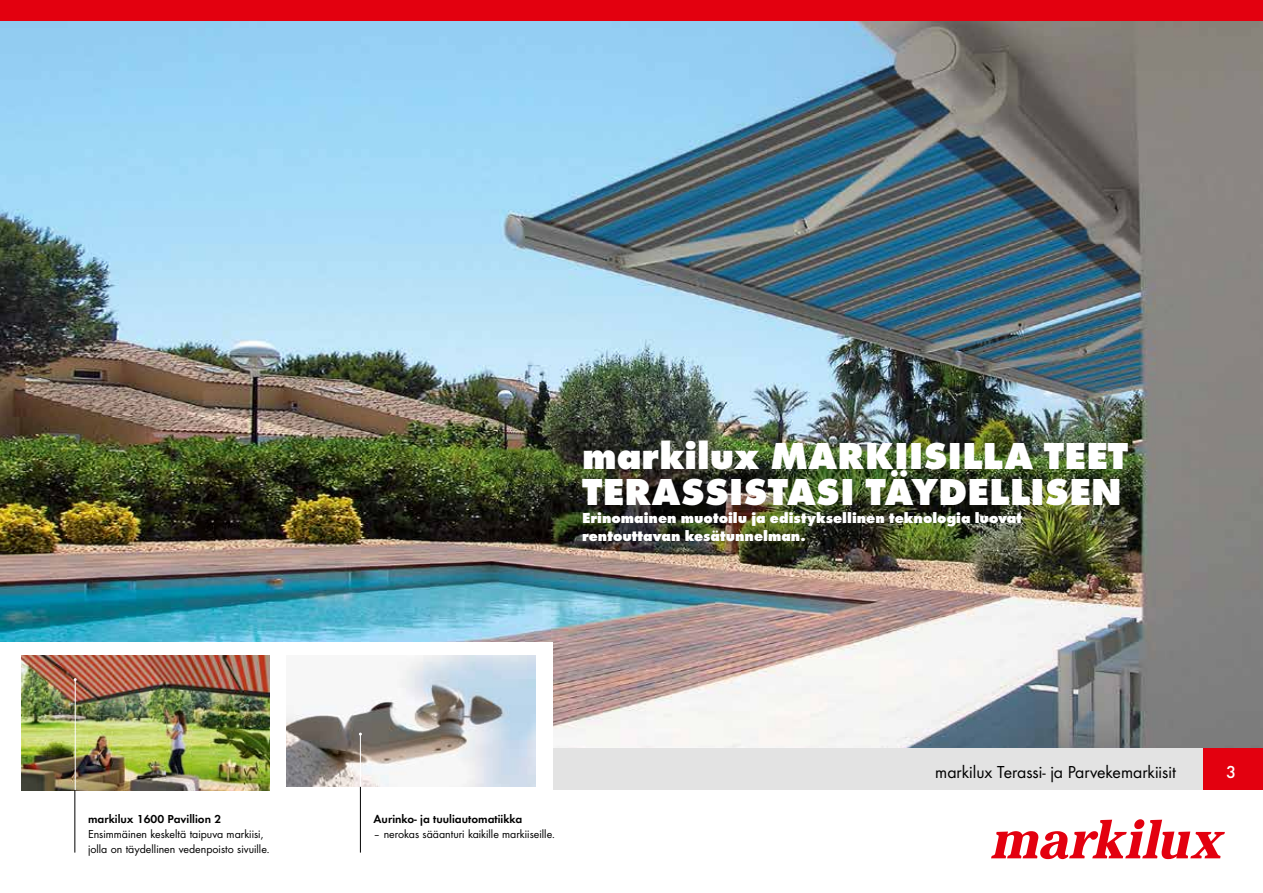
<style>
.page{position:relative;width:1263px;height:893px;background:#fff}
.page>*{position:absolute;margin:0;border:0;box-sizing:border-box;transform-origin:0 0}
.t1{font:54.45px "markilux Header";color:#e3000f}
.t2{font:700 expanded 39px/36px "Futura";color:#fff}
.t3{font:18px "Futura Boo";color:#000}
.t4{font:500 18px "Futura";color:#fff}
.t5{font:700 expanded 15px/18px "Futura";color:#fff}
.t6{font:12px/15px "Futura Boo";color:#000}
.t7{font:12px "Futura Dem";color:#000}
</style>
<div class="page">
<div style="left:0;top:0;width:1263px;height:21px;background:#e3000f"></div>
<div style="left:1199px;top:748px;width:64px;height:42px;background:#e3000f"></div>
<div style="left:0;top:748px;width:1202px;height:42px;background:#e3e3e3"></div>
<img style="left:0;top:21px;width:1263px;height:727px">
<div style="left:0;top:643px;width:552px;height:147px;background:#fff"></div>
<img style="left:21px;top:655px;width:249px;height:135px">
<hr style="left:74px;top:790px;width:1px;height:63px;background:#000">
<hr style="left:75px;top:680px;width:1px;height:110px;background:#fff">
<img style="left:287px;top:655px;width:248px;height:132px">
<hr style="left:360px;top:787px;width:1px;height:66px;background:#000">
<hr style="left:360px;top:734px;width:1px;height:53px;background:#fff">
<p class="t7" style="left:88px;top:810px;width:135px">markilux 1600 Pavillion 2</p>
<p class="t6" style="left:88px;top:826px;width:183px">Ensimmäinen keskeltä taipuva markiisi, jolla on täydellinen vedenpoisto sivuille.</p>
<h2 class="t2" style="left:582px;top:438px;width:548px">markilux MARKIISILLA TEET<br>TERASSISTASI TÄYDELLISEN</h2>
<p class="t5" style="left:582px;top:509px;width:442px">Erinomainen muotoilu ja edistyksellinen teknologia luovat rentouttavan kesätunnelman.</p>
<h3 class="t3" style="left:935px;top:761px;width:242px">markilux Terassi- ja Parvekemarkiisit</h3>
<h3 class="t4" style="left:1226px;top:761px;width:12px">3</h3>
<p class="t7" style="left:374px;top:810px;width:150px">Aurinko- ja tuuliautomatiikka</p>
<p class="t6" style="left:374px;top:826px;width:183px">– nerokas sääanturi kaikille markiiseille.</p>
<h1 class="t1" style="left:990px;top:793px;width:232px">markilux</h1>
</div>
